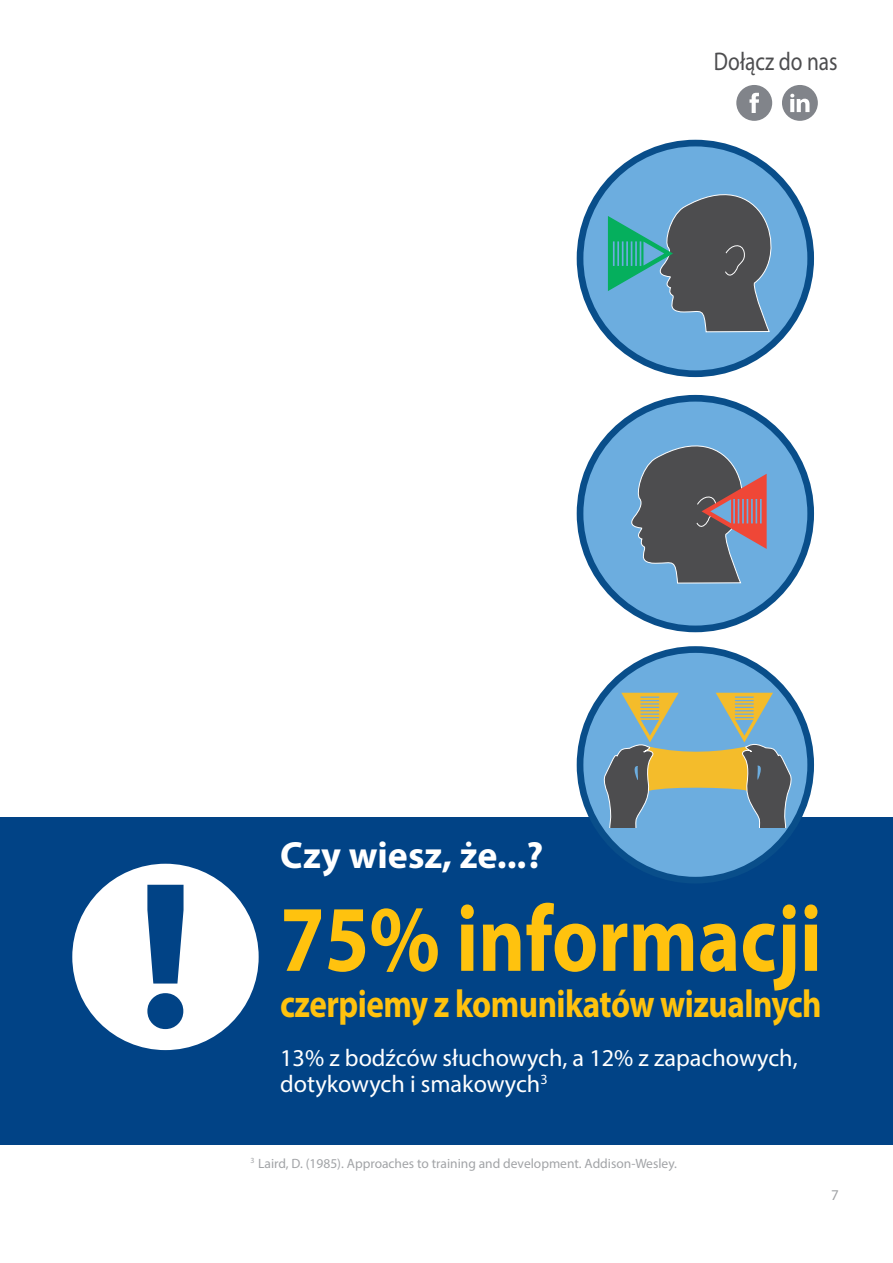
<style>
.page{position:relative;width:893px;height:1263px;background:#fff}
.page>*{position:absolute;margin:0;border:0;box-sizing:border-box;transform-origin:0 0}
.t1{font:700 94.5px "Myriad Pro";color:#ffc20e;scale:.85 1}
.t2{font:700 39px "Myriad Pro";letter-spacing:-.015em;color:#ffc20e;scale:.85 1}
.t3{font:700 37.95px "Myriad Pro";color:#fff}
.t4{font:25.65px "Myriad Pro";color:#4d4d4f;scale:.83 1}
.t5{font:24.15px/25.7px "Myriad Pro";color:#fff}
.t6{font:15px "Myriad Pro";color:#a2a4a7}
.t7{font:13.5px "Myriad Pro";color:#a2a4a7}
</style>
<div class="page">
<svg style="left:736px;top:85px;width:36px;height:36px"></svg>
<svg style="left:782px;top:85px;width:36px;height:36px"></svg>
<div style="left:0;top:817px;width:893px;height:327px;background:#014386"></div>
<svg style="left:580px;top:143px;width:231px;height:231px;background:#5ea0d3"></svg>
<div style="left:577px;top:140px;width:237px;height:237px;border:7px solid #094e8a;border-radius:50%"></div>
<div style="left:580px;top:649px;width:231px;height:231px;background:#6caddf;border-radius:50%"></div>
<div style="left:577px;top:646px;width:237px;height:237px;border:7px solid #094e8a;border-radius:50%"></div>
<div style="left:580px;top:398px;width:231px;height:231px;background:#6caddf;border-radius:50%"></div>
<div style="left:577px;top:395px;width:237px;height:237px;border:7px solid #094e8a;border-radius:50%"></div>
<svg style="left:627px;top:412px;width:140px;height:171px"></svg>
<hr style="left:751px;top:499px;width:2px;height:24px;background:#6caddf">
<hr style="left:755px;top:499px;width:2px;height:24px;background:#6caddf">
<hr style="left:760px;top:499px;width:2px;height:24px;background:#6caddf">
<svg style="left:603px;top:693px;width:189px;height:134px"></svg>
<svg style="left:608px;top:161px;width:184px;height:171px;background:#5d8aa2"></svg>
<hr style="left:617px;top:241px;width:2px;height:25px;background:#6caddf">
<hr style="left:613px;top:241px;width:2px;height:25px;background:#6caddf">
<div style="left:72px;top:864px;width:187px;height:186px;background:#fff;border-radius:50%"></div>
<svg style="left:147px;top:885px;width:37px;height:144px"></svg>
<h3 class="t4" style="left:714px;top:46px;width:151px">Dołącz do nas</h3>
<h3 class="t3" style="left:280px;top:830px;width:265px">Czy wiesz, że...?</h3>
<h1 class="t1" style="left:280px;top:877px;width:639px">75% informacji</h1>
<h2 class="t2" style="left:280px;top:979px;width:638px">czerpiemy z komunikatów wizualnych</h2>
<h3 class="t5" style="left:280px;top:1045px;width:519px">13% z bodźców słuchowych, a 12% z zapachowych, dotykowych i smakowych<sup>3</sup></h3>
<p class="t7" style="left:251px;top:1155px;width:428px"><sup>3</sup> Laird, D. (1985). Approaches to training and development. Addison-Wesley.</p>
<p class="t6" style="left:831px;top:1185px;width:9px">7</p>
</div>
